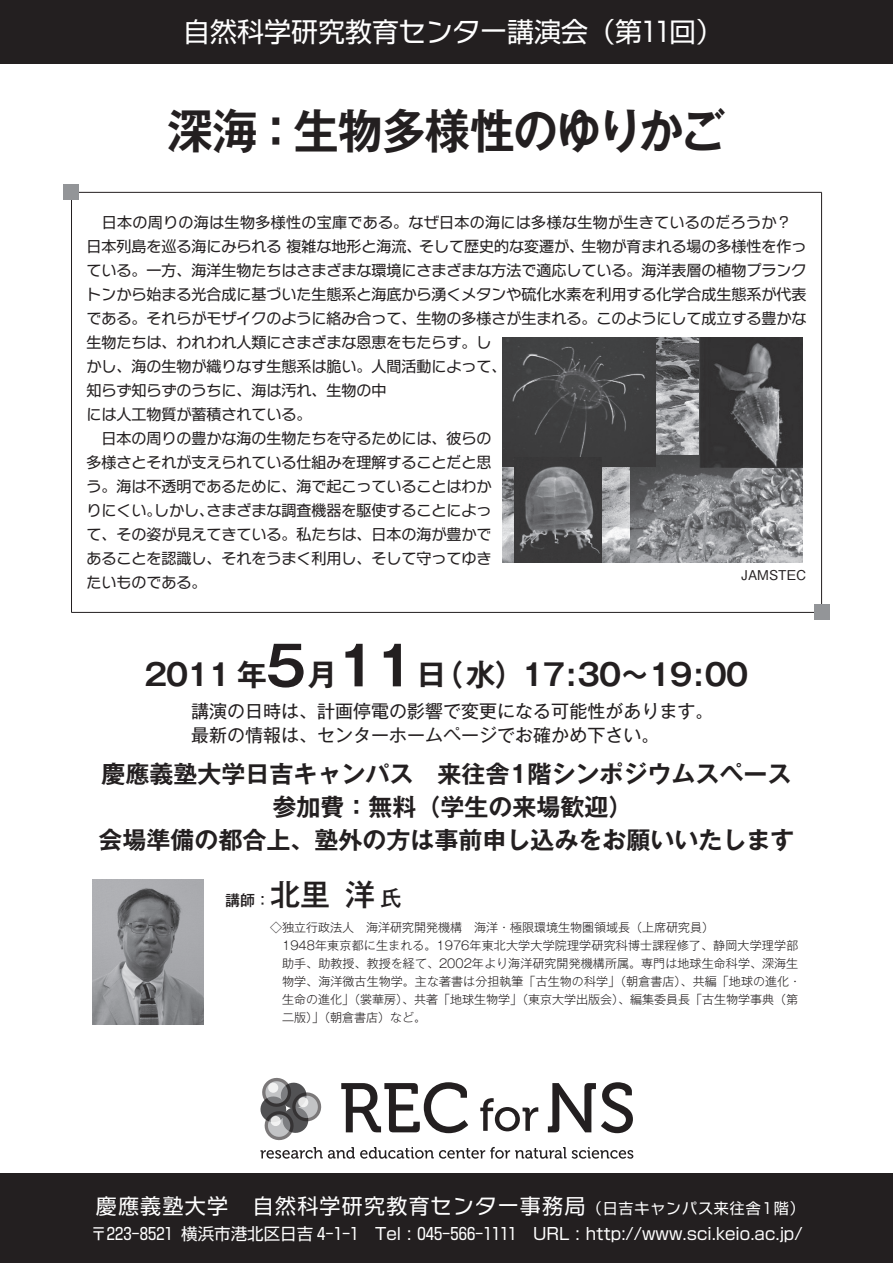
<style>
.page{position:relative;width:893px;height:1263px;background:#fff}
.page>*{position:absolute;margin:0;border:0;box-sizing:border-box;transform-origin:0 0}
.t1{font:700 47.25px "Gothic MB101 Pro De";letter-spacing:-.035em;color:#231f20;scale:.95 1}
.t2{font:700 30px "Gothic MB101 Pro De";letter-spacing:-.05em;color:#231f20}
.t3{font:500 30px "Gothic MB101 Pro";color:#231f20}
.t4{font:27px "Shin Go Pro";color:#fff}
.t5{font:700 24px/33px "Gothic MB101 Pro De";color:#231f20;text-align:center}
.t6{font:21px "Shin Go Pro";letter-spacing:.06em;color:#fff}
.t7{font:18px/24px "Gothic MB101 Pro";color:#231f20}
.t8{font:16.5px "Shin Go Pro";color:#fff}
.t9{font:15px/24px "Typelabo N Std";color:#231f20}
.t10{font:15px "Shin Go Pro";color:#231f20}
.t11{font:15px "Typelabo N Std";letter-spacing:.025em;color:#231f20}
.t12{font:500 13.5px "Gothic BBB Pro";color:#231f20}
.t13{font:300 12px/18px "Gothic MB101 Pro";letter-spacing:.005em;color:#231f20}
.s1{font-family:"Typelabo N Std"}
.s2{font-family:"Shin Go Pro"}
.s3{font-size:54px}
.s4{font-size:15px}
.s5{font-size:21px}
.s6{font-family:"Typelabo N Std";font-size:15px}
</style>
<div class="page">
<hr style="left:71px;top:192px;width:751px;height:1px;background:#231f20">
<hr style="left:71px;top:193px;width:1px;height:419px;background:#231f20">
<hr style="left:821px;top:193px;width:1px;height:419px;background:#231f20">
<hr style="left:71px;top:612px;width:751px;height:1px;background:#231f20">
<div style="left:0;top:0;width:893px;height:64px;background:#231f20"></div>
<div style="left:0;top:1174px;width:893px;height:89px;background:#231f20"></div>
<div style="left:64px;top:185px;width:15px;height:15px;background:#939598"></div>
<div style="left:814px;top:604px;width:15px;height:15px;background:#939598"></div>
<svg style="left:341px;top:1082px;width:127px;height:51px"></svg>
<svg style="left:480px;top:1098px;width:58px;height:33px"></svg>
<svg style="left:548px;top:1082px;width:85px;height:51px"></svg>
<svg style="left:260px;top:1147px;width:373px;height:12px"></svg>
<svg style="left:260px;top:1078px;width:61px;height:62px"></svg>
<div style="left:271px;top:1116px;width:10px;height:10px;background:#e6e6e6;border-radius:50%"></div>
<img style="left:93px;top:879px;width:111px;height:146px">
<img style="left:503px;top:338px;width:196px;height:224px">
<img style="left:631px;top:456px;width:172px;height:106px">
<img style="left:503px;top:338px;width:152px;height:129px">
<img style="left:699px;top:338px;width:104px;height:129px">
<img style="left:515px;top:457px;width:87px;height:105px">
<h3 class="t4" style="left:183px;top:10px;width:541px">自然科学研究教育<span class="s1">センター</span>講演会（第11回）</h3>
<h1 class="t1" style="left:168px;top:92px;width:588px">深海：生物多様性のゆりかご</h1>
<p class="t11" style="left:102px;top:211px;width:691px"><span class="s2">日本</span>の<span class="s2">周</span>りの<span class="s2">海</span>は<span class="s2">生物多様性</span>の<span class="s2">宝庫</span>である<span class="s2">。</span>なぜ<span class="s2">日本</span>の<span class="s2">海</span>には<span class="s2">多様</span>な<span class="s2">生物</span>が<span class="s2">生</span>きているのだろうか<span class="s2">？</span></p>
<p class="t10" style="left:87px;top:234px;width:721px">日本列島<span class="s1">を</span>巡<span class="s1">る</span>海<span class="s1">にみられる</span>複雑<span class="s1">な</span>地形<span class="s1">と</span>海流、<span class="s1">そして</span>歴史的<span class="s1">な</span>変遷<span class="s1">が</span>、生物<span class="s1">が</span>育<span class="s1">まれる</span>場<span class="s1">の</span>多様性<span class="s1">を</span>作<span class="s1">っ</span></p>
<p class="t9" style="left:87px;top:257px;width:721px">ている<span class="s2">。一方、海洋生物</span>たちはさまざまな<span class="s2">環境</span>にさまざまな<span class="s2">方法</span>で<span class="s2">適応</span>している<span class="s2">。海洋表層</span>の<span class="s2">植物</span>プランク</p>
<p class="t10" style="left:87px;top:282px;width:721px"><span class="s1">トンから</span>始<span class="s1">まる</span>光合成<span class="s1">に</span>基<span class="s1">づいた</span>生態系<span class="s1">と</span>海底<span class="s1">から</span>湧<span class="s1">くメタンや</span>硫化水素<span class="s1">を</span>利用<span class="s1">する</span>化学合成生態系<span class="s1">が</span>代表</p>
<p class="t9" style="left:87px;top:305px;width:721px">である<span class="s2">。</span>それらがモザイクのように<span class="s2">絡</span>み<span class="s2">合</span>って<span class="s2">、生物</span>の<span class="s2">多様</span>さが<span class="s2">生</span>まれる<span class="s2">。</span>このようにして<span class="s2">成立</span>する<span class="s2">豊</span>かな<span class="s2">生物</span>たちは<span class="s2">、</span>われわれ<span class="s2">人類</span>にさまざまな<span class="s2">恩恵</span>をもたらす<span class="s2">。</span>し</p>
<p class="t10" style="left:87px;top:354px;width:421px"><span class="s1">かし</span>、海<span class="s1">の</span>生物<span class="s1">が</span>織<span class="s1">りなす</span>生態系<span class="s1">は</span>脆<span class="s1">い</span>。人間活動<span class="s1">によって</span>、</p>
<p class="t9" style="left:87px;top:377px;width:301px"><span class="s2">知</span>らず<span class="s2">知</span>らずのうちに<span class="s2">、海</span>は<span class="s2">汚</span>れ<span class="s2">、生物</span>の<span class="s2">中</span>には<span class="s2">人工物質</span>が<span class="s2">蓄積</span>されている<span class="s2">。</span></p>
<p class="t9" style="left:87px;top:425px;width:406px;text-align:justify;text-indent:15px"><span class="s2">日本</span>の<span class="s2">周</span>りの<span class="s2">豊</span>かな<span class="s2">海</span>の<span class="s2">生物</span>たちを<span class="s2">守</span>るためには<span class="s2">、彼</span>らの<span class="s2">多様</span>さとそれが<span class="s2">支</span>えられている<span class="s2">仕組</span>みを<span class="s2">理解</span>することだと<span class="s2">思</span>う<span class="s2">。海</span>は<span class="s2">不透明</span>であるために<span class="s2">、海</span>で<span class="s2">起</span>こっていることはわかりにくい<span class="s2">。</span>しかし<span class="s2">、</span>さまざまな<span class="s2">調査機器</span>を<span class="s2">駆使</span>することによって<span class="s2">、</span>その<span class="s2">姿</span>が<span class="s2">見</span>えてきている<span class="s2">。私</span>たちは<span class="s2">、日本</span>の<span class="s2">海</span>が<span class="s2">豊</span>かであることを<span class="s2">認識</span>し<span class="s2">、</span>それをうまく<span class="s2">利用</span>し<span class="s2">、</span>そして<span class="s2">守</span>ってゆきたいものである<span class="s2">。</span></p>
<p class="t12" style="left:741px;top:564px;width:66px">JAMSTEC</p>
<h2 class="t2" style="left:144px;top:650px;width:606px">2011 年<span class="s3">5</span>月<span class="s3">11</span>日（水）17:30～19:00</h2>
<p class="t7" style="left:191px;top:696px;width:524px">講演の日時は、計画停電の影響で変更になる可能性があります。最新の情報は、センターホームページでお確かめ下さい。　　　</p>
<h3 class="t5" style="left:98px;top:754px;width:698px">慶應義塾大学日吉キャンパス　来往舎1階シンポジウムスペース参加費：無料（学生の来場歓迎）<br>会場準備の都合上、塾外の方は事前申し込みをお願いいたします</h3>
<h2 class="t3" style="left:225px;top:870px;width:178px"><span class="s4">講師：</span>北里　洋<span class="s5">氏</span></h2>
<p class="t13" style="left:282px;top:917px;width:521px;text-indent:-12px">◇独立行政法人　海洋研究開発機構　海洋・極限環境生物圏領域長（上席研究員）<br>1948年東京都に生まれる。1976年東北大学大学院理学研究科博士課程修了、静岡大学理学部助手、助教授、教授を経て、2002年より海洋研究開発機構所属。専門は地球生命科学、深海生物学、海洋微古生物学。主な著書は分担執筆「古生物の科学」（朝倉書店）、共編「地球の進化・生命の進化」（裳華房）、共著「地球生物学」（東京大学出版会）、編集委員長「古生物学事典（第二版）」（朝倉書店）など。</p>
<h3 class="t6" style="left:96px;top:1188px;width:710px">慶應義塾大学 自然科学研究教育<span class="s1">センター</span>事務局<span class="s4">（日吉</span><span class="s6">キャンパス</span><span class="s4">来往舎 1 階）</span></h3>
<p class="t8" style="left:90px;top:1220px;width:714px">〒223-8521 横浜市港北区日吉 4-1-1 Tel : 045-566-1111 URL : http://www.sci.keio.ac.jp/</p>
</div>
